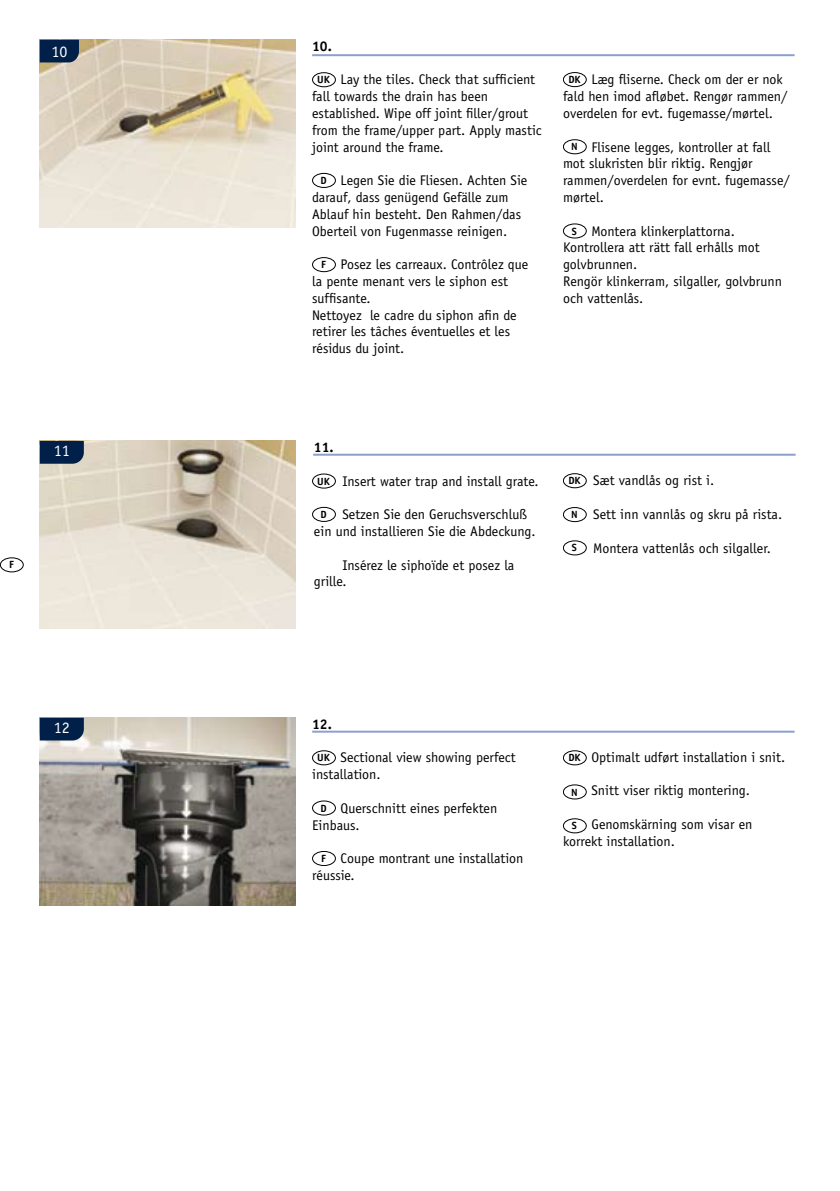
<style>
.page{position:relative;width:840px;height:1191px;background:#fff}
.page>*{position:absolute;margin:0;border:0;box-sizing:border-box;transform-origin:0 0}
.t1{font:16px "Officina Sans";color:#fff}
.t2{font:14px/16.8px "Officina Sans";color:#000}
.t3{font:700 14px "Officina Sans";color:#000}
.t4{font:700 10.4px "Officina Sans";color:#000}
</style>
<div class="page">
<img style="left:40px;top:717px;width:255px;height:188px">
<svg style="left:40px;top:717px;width:44px;height:23px"></svg>
<hr style="left:312px;top:730px;width:482px;height:2px;background:#8d9fcd">
<hr style="left:313px;top:454px;width:482px;height:2px;background:#8d9fcd">
<img style="left:40px;top:441px;width:255px;height:187px">
<svg style="left:40px;top:441px;width:44px;height:23px"></svg>
<div style="left:312px;top:473px;width:23px;height:15px;border:1px solid #000;border-radius:50%"></div>
<div style="left:312px;top:507px;width:23px;height:15px;border:1px solid #000;border-radius:50%"></div>
<div style="left:0;top:557px;width:24px;height:15px;border:1px solid #000;border-radius:50%"></div>
<div style="left:562px;top:473px;width:24px;height:15px;border:1px solid #000;border-radius:50%"></div>
<div style="left:562px;top:507px;width:24px;height:15px;border:1px solid #000;border-radius:50%"></div>
<div style="left:562px;top:540px;width:24px;height:15px;border:1px solid #000;border-radius:50%"></div>
<div style="left:312px;top:750px;width:23px;height:15px;border:1px solid #000;border-radius:50%"></div>
<div style="left:312px;top:800px;width:23px;height:15px;border:1px solid #000;border-radius:50%"></div>
<div style="left:312px;top:851px;width:23px;height:15px;border:1px solid #000;border-radius:50%"></div>
<div style="left:562px;top:750px;width:24px;height:15px;border:1px solid #000;border-radius:50%"></div>
<div style="left:562px;top:784px;width:24px;height:15px;border:1px solid #000;border-radius:50%"></div>
<div style="left:562px;top:818px;width:24px;height:15px;border:1px solid #000;border-radius:50%"></div>
<hr style="left:312px;top:54px;width:482px;height:2px;background:#8d9fcd">
<img style="left:40px;top:40px;width:255px;height:187px">
<svg style="left:40px;top:40px;width:39px;height:22px"></svg>
<div style="left:312px;top:72px;width:23px;height:15px;border:1px solid #000;border-radius:50%"></div>
<div style="left:312px;top:173px;width:23px;height:15px;border:1px solid #000;border-radius:50%"></div>
<div style="left:312px;top:257px;width:23px;height:15px;border:1px solid #000;border-radius:50%"></div>
<div style="left:562px;top:72px;width:24px;height:15px;border:1px solid #000;border-radius:50%"></div>
<div style="left:562px;top:139px;width:24px;height:15px;border:1px solid #000;border-radius:50%"></div>
<div style="left:562px;top:223px;width:24px;height:15px;border:1px solid #000;border-radius:50%"></div>
<p class="t1" style="left:51px;top:42px;width:17px">10</p>
<p class="t1" style="left:54px;top:441px;width:17px">11</p>
<p class="t4" style="left:9px;top:558px;width:6px">F</p>
<p class="t1" style="left:54px;top:718px;width:17px">12</p>
<p class="t3" style="left:312px;top:37px;width:21px">10.</p>
<p class="t2" style="left:312px;top:71px;width:231px;text-indent:28px">Lay the tiles. Check that sufficient fall towards the drain has been established. Wipe off joint filler/grout from the frame/upper part. Apply mastic joint around the frame.</p>
<p class="t2" style="left:312px;top:172px;width:216px;text-indent:28px">Legen Sie die Fliesen. Achten Sie darauf, dass genügend Gefälle zum Ablauf hin besteht. Den Rahmen/das Oberteil von Fugenmasse reinigen.</p>
<p class="t2" style="left:312px;top:256px;width:217px;text-indent:28px">Posez les carreaux. Contrôlez que la pente menant vers le siphon est suffisante.<br>Nettoyez le cadre du siphon afin de retirer les tâches éventuelles et les résidus du joint.</p>
<p class="t4" style="left:317px;top:73px;width:14px">UK</p>
<p class="t4" style="left:320px;top:174px;width:8px">D</p>
<p class="t4" style="left:321px;top:258px;width:6px">F</p>
<p class="t2" style="left:562px;top:71px;width:226px;text-indent:28px">Læg fliserne. Check om der er nok fald hen imod afløbet. Rengør rammen/ overdelen for evt. fugemasse/mørtel.</p>
<p class="t2" style="left:562px;top:138px;width:228px;text-indent:28px">Flisene legges, kontroller at fall mot slukristen blir riktig. Rengjør rammen/overdelen for evnt. fugemasse/ mørtel.</p>
<p class="t2" style="left:562px;top:222px;width:220px;text-indent:28px">Montera klinkerplattorna.<br>Kontrollera att rätt fall erhålls mot golvbrunnen.<br>Rengör klinkerram, silgaller, golvbrunn och vattenlås.</p>
<p class="t4" style="left:568px;top:73px;width:14px">DK</p>
<p class="t4" style="left:571px;top:140px;width:8px">N</p>
<p class="t4" style="left:571px;top:224px;width:7px">S</p>
<p class="t3" style="left:314px;top:438px;width:21px">11.</p>
<p class="t2" style="left:342px;top:472px;width:198px">Insert water trap and install grate.</p>
<p class="t2" style="left:314px;top:506px;width:223px;text-indent:28px">Setzen Sie den Geruchsverschluß ein und installieren Sie die Abdeckung.</p>
<p class="t2" style="left:314px;top:556px;width:202px;text-indent:28px">Insérez le siphoïde et posez la grille.</p>
<p class="t4" style="left:317px;top:474px;width:14px">UK</p>
<p class="t4" style="left:320px;top:508px;width:8px">D</p>
<p class="t4" style="left:568px;top:474px;width:14px">DK</p>
<p class="t4" style="left:571px;top:508px;width:8px">N</p>
<p class="t4" style="left:571px;top:541px;width:7px">S</p>
<p class="t2" style="left:593px;top:472px;width:122px">Sæt vandlås og rist i.</p>
<p class="t2" style="left:593px;top:506px;width:190px">Sett inn vannlås og skru på rista.</p>
<p class="t2" style="left:593px;top:539px;width:179px">Montera vattenlås och silgaller.</p>
<p class="t3" style="left:312px;top:715px;width:21px">12.</p>
<p class="t2" style="left:312px;top:749px;width:205px;text-indent:28px">Sectional view showing perfect installation.</p>
<p class="t2" style="left:312px;top:799px;width:186px;text-indent:28px">Querschnitt eines perfekten<br>Einbaus.</p>
<p class="t2" style="left:312px;top:850px;width:212px;text-indent:28px">Coupe montrant une installation réussie.</p>
<p class="t4" style="left:317px;top:751px;width:14px">UK</p>
<p class="t4" style="left:320px;top:801px;width:8px">D</p>
<p class="t4" style="left:321px;top:852px;width:6px">F</p>
<p class="t2" style="left:591px;top:748px;width:195px">Optimalt udført installation i snit.</p>
<p class="t2" style="left:591px;top:782px;width:160px">Snitt viser riktig montering.</p>
<p class="t2" style="left:562px;top:816px;width:191px;text-indent:28px">Genomskärning som visar en korrekt installation.</p>
<p class="t4" style="left:568px;top:751px;width:14px">DK</p>
<p class="t4" style="left:571px;top:785px;width:8px">N</p>
<p class="t4" style="left:571px;top:819px;width:7px">S</p>
</div>
